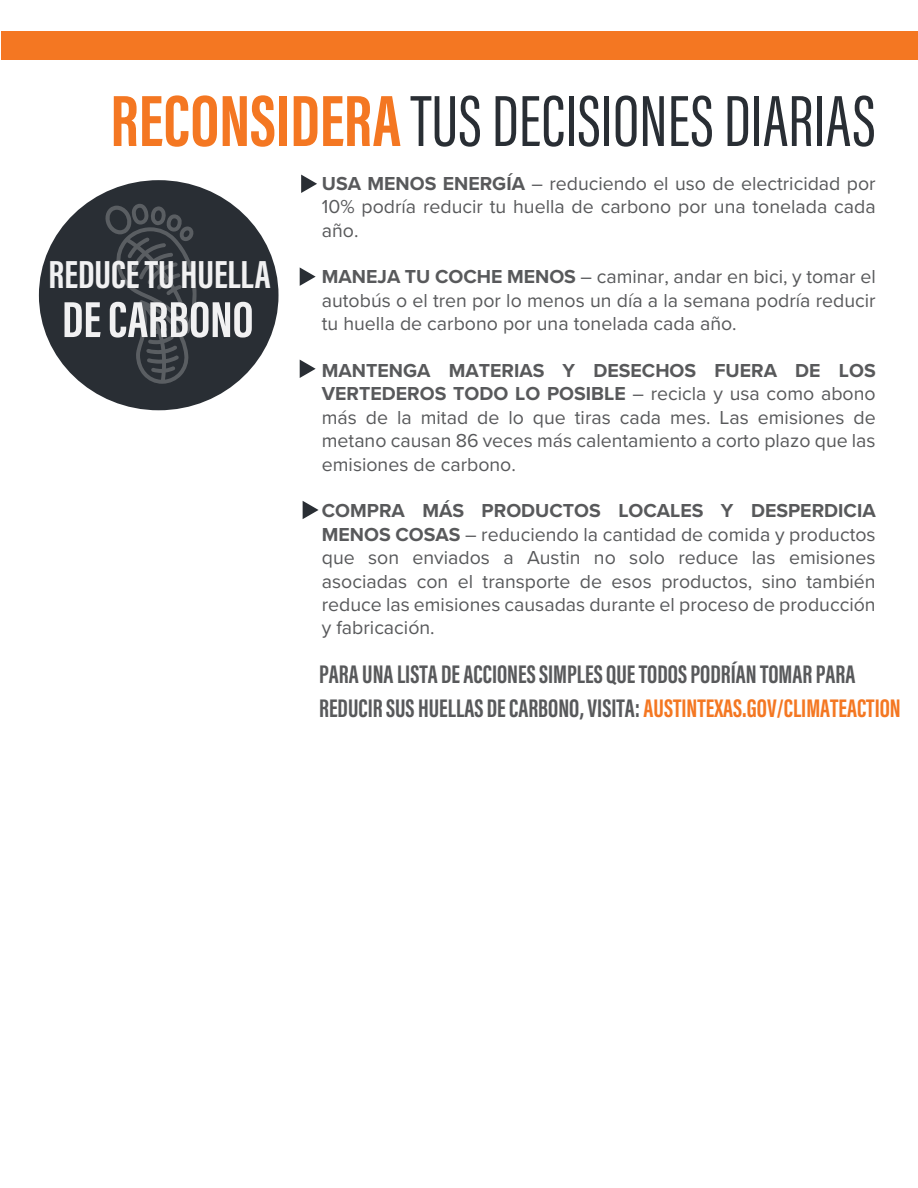
<style>
.page{position:relative;width:918px;height:1188px;background:#fff}
.page>*{position:absolute;margin:0;border:0;box-sizing:border-box;transform-origin:0 0}
.t1{font:74.55px "Acumin Pro Extra Cond";color:#292e34}
.t2{font:700 52.05px "Acumin Pro Extra Cond";color:#f1f1f2;scale:1.04 1}
.t3{font:700 40.35px "Acumin Pro Extra Cond";color:#f1f1f2;scale:1.04 1}
.t4{font:700 26.25px/33.6px "Acumin Pro Extra Cond";color:#58595b}
.t5{font:19.5px/23.4px "Proxima Nova";color:#58595b;text-align:justify}
.s1{font-weight:700;color:#f47722}
.s2{font-weight:700}
.s3{color:#f47722}
</style>
<div class="page">
<div style="left:39px;top:180px;width:240px;height:230px;background:#292e34;border-radius:50%"></div>
<svg style="left:105px;top:204px;width:92px;height:180px"></svg>
<div style="left:2px;top:32px;width:916px;height:28px;background:#f47722"></div>
<svg style="left:301px;top:175px;width:16px;height:18px"></svg>
<svg style="left:300px;top:267px;width:16px;height:19px"></svg>
<svg style="left:300px;top:360px;width:16px;height:18px"></svg>
<svg style="left:303px;top:501px;width:16px;height:18px"></svg>
<h1 class="t1" style="left:110px;top:76px;width:767px"><span class="s1">RECONSIDERA</span> TUS DECISIONES DIARIAS</h1>
<p class="t5" style="left:322px;top:171px;width:555px"><span class="s2">USA MENOS ENERGÍA</span> – reduciendo el uso de electricidad por 10% podría reducir tu huella de carbono por una tonelada cada año.</p>
<p class="t5" style="left:322px;top:264px;width:555px"><span class="s2">MANEJA TU COCHE MENOS</span> – caminar, andar en bici, y tomar el autobús o el tren por lo menos un día a la semana podría reducir tu huella de carbono por una tonelada cada año.</p>
<p class="t5" style="left:322px;top:358px;width:555px"><span class="s2">MANTENGA MATERIAS Y DESECHOS FUERA DE LOS VERTEDEROS TODO LO POSIBLE</span> – recicla y usa como abono más de la mitad de lo que tiras cada mes. Las emisiones de metano causan 86 veces más calentamiento a corto plazo que las emisiones de carbono.</p>
<p class="t5" style="left:322px;top:498px;width:555px"><span class="s2">COMPRA MÁS PRODUCTOS LOCALES Y DESPERDICIA MENOS COSAS</span> – reduciendo la cantidad de comida y productos que son enviados a Austin no solo reduce las emisiones asociadas con el transporte de esos productos, sino también reduce las emisiones causadas durante el proceso de producción y fabricación.</p>
<h3 class="t4" style="left:319px;top:658px;width:583px">PARA UNA LISTA DE ACCIONES SIMPLES QUE TODOS PODRÍAN TOMAR PARA<br>REDUCIR SUS HUELLAS DE CARBONO, VISITA: <span class="s3">AUSTINTEXAS.GOV/CLIMATEACTION</span></h3>
<h3 class="t3" style="left:49px;top:250px;width:215px">REDUCE TU HUELLA</h3>
<h2 class="t2" style="left:62px;top:288px;width:186px">DE CARBONO</h2>
</div>
